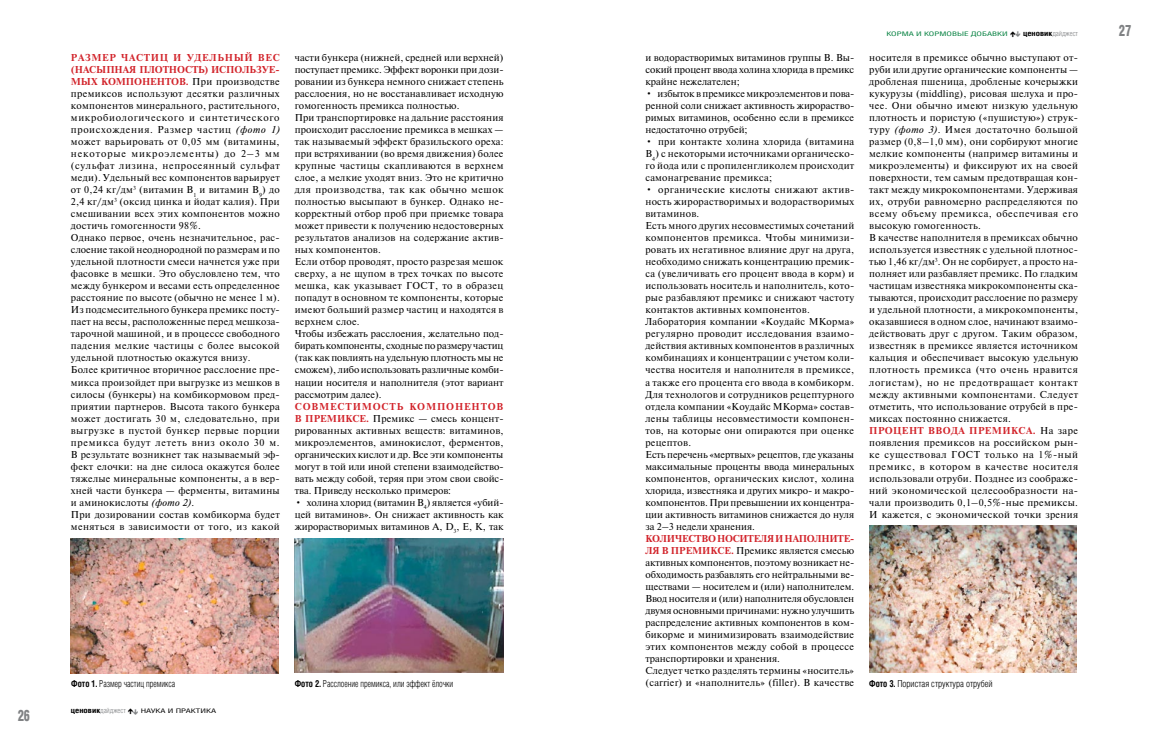
<style>
.page{position:relative;width:1149px;height:745px;background:#fff}
.page>*{position:absolute;margin:0;border:0;box-sizing:border-box;transform-origin:0 0}
.t1{font:900 15.62px "Helios Cond";color:#808284;scale:.8 1}
.t2{font:10px/12px "Newton C";letter-spacing:.02em;color:#000;text-align:justify}
.t3{font:10px/12px "Newton C";color:#000}
.t4{font:300 9.62px "Helios Cond";color:#000;scale:.9 1}
.t5{font:300 9.62px "Helios Cond";color:#000}
.t6{font:300 7.5px "Helios Cond";color:#808284}
.t7{font:6.25px "Helios Cond";color:#007f3d;scale:1.5 1}
.t8{font:6.25px "Helios Cond";color:#000;scale:1.5 1}
.s1{font-weight:700;color:#d2232a}
.s2{font-style:italic}
.s3{font-weight:700}
.s4{font-weight:700;color:#000}
</style>
<div class="page">
<img style="left:71px;top:538px;width:207px;height:134px">
<img style="left:294px;top:538px;width:209px;height:133px">
<img style="left:869px;top:525px;width:207px;height:147px">
<p class="t2" style="left:71px;top:52px;width:210px;text-align:left"><span class="s1">Размер частиц и удельный вес (насыпная плотность) используе&shy;мых компонентов.</span> При производстве премиксов используют десятки различных компонентов минерального, растительного, микробиологического и синтетического происхождения. Размер частиц <span class="s2">(фото 1) </span>может варьировать от 0,05 мм (витамины, некоторые микроэлементы) до 2–3 мм (сульфат лизина, непросеянный сульфат меди). Удельный вес компонентов варьирует от 0,24 кг/дм<sup>3</sup> (витамин В<sub>1</sub> и витамин В<sub>9</sub>) до 2,4 кг/дм<sup>3</sup> (оксид цинка и йодат калия). При смешивании всех этих компонентов можно достичь гомогенности 98%.<br>Однако первое, очень незначительное, рас&shy;слоение такой неоднородной по размерам и по удельной плотности смеси начнется уже при фасовке в мешки. Это обусловлено тем, что между бункером и весами есть определенное расстояние по высоте (обычно не менее 1 м).<br>Из подсмесительного бункера премикс посту&shy;пает на весы, расположенные перед мешкоза&shy;тарочной машиной, и в процессе свободного падения мелкие частицы с более высокой удельной плотностью окажутся внизу.<br>Более критичное вторичное расслоение пре&shy;микса произойдет при выгрузке из мешков в силосы (бункеры) на комбикормовом пред&shy;приятии партнеров. Высота такого бункера может достигать 30 м, следовательно, при выгрузке в пустой бункер первые порции премикса будут лететь вниз около 30 м.<br>В результате возникнет так называемый эф&shy;фект елочки: на дне силоса окажутся более тяжелые минеральные компоненты, а в вер&shy;хней части бункера — ферменты, витамины и аминокислоты <span class="s2">(фото 2)</span>.<br>При дозировании состав комбикорма будет меняться в зависимости от того, из какой</p>
<p class="t2" style="left:295px;top:52px;width:210px;text-align:left">части бункера (нижней, средней или верхней) поступает премикс. Эффект воронки при дози&shy;ровании из бункера немного снижает степень расслоения, но не восстанавливает исходную гомогенность премикса полностью.<br>При транспортировке на дальние расстояния происходит расслоение премикса в мешках — так называемый эффект бразильского ореха: при встряхивании (во время движения) более крупные частицы скапливаются в верхнем слое, а мелкие уходят вниз. Это не критично для производства, так как обычно мешок полностью высыпают в бункер. Однако не&shy;корректный отбор проб при приемке товара может привести к получению недостоверных результатов анализов на содержание актив&shy;ных компонентов.<br>Если отбор проводят, просто разрезая мешок сверху, а не щупом в трех точках по высоте мешка, как указывает ГОСТ, то в образец попадут в основном те компоненты, которые имеют больший размер частиц и находятся в верхнем слое.<br>Чтобы избежать расслоения, желательно под&shy;бирать компоненты, сходные по размеру частиц (так как повлиять на удельную плотность мы не сможем), либо использовать различные комби&shy;нации носителя и наполнителя (этот вариант рассмотрим далее).</p>
<p class="t2" style="left:295px;top:400px;width:210px"><span class="s1">Совместимость компонентов в премиксе.</span> Премикс — смесь концент&shy;рированных активных веществ: витаминов, микроэлементов, аминокислот, ферментов, органических кислот и др. Все эти компоненты могут в той или иной степени взаимодейство&shy;вать между собой, теряя при этом свои свойс&shy;тва. Приведу несколько примеров:</p>
<p class="t2" style="left:295px;top:496px;width:210px">• холина хлорид (витамин В<sub>4</sub>) является «убий&shy;цей витаминов». Он снижает активность как жирорастворимых витаминов А, D<sub>3</sub>, Е, K, так</p>
<p class="t4" style="left:71px;top:677px;width:117px"><span class="s3">Фото 1.</span> Размер частиц премикса</p>
<p class="t4" style="left:294px;top:677px;width:178px"><span class="s3">Фото 2.</span> Расслоение премикса, или эффект ёлочки</p>
<h1 class="t1" style="left:18px;top:705px;width:17px">26</h1>
<p class="t6" style="left:71px;top:706px;width:56px"><span class="s4">ценовик</span>дайджест</p>
<p class="t8" style="left:141px;top:707px;width:52px">НАУКА И ПРАКТИКА</p>
<p class="t2" style="left:645px;top:52px;width:210px">и водорастворимых витаминов группы В. Вы&shy;сокий процент ввода холина хлорида в премикс крайне нежелателен;</p>
<p class="t2" style="left:645px;top:88px;width:210px">• избыток в премиксе микроэлементов и пова&shy;ренной соли снижает активность жирораство&shy;римых витаминов, особенно если в премиксе недостаточно отрубей;</p>
<p class="t2" style="left:645px;top:136px;width:210px">• при контакте холина хлорида (витамина В<sub>4</sub>) с некоторыми источниками органическо&shy;го йода или с пропиленгликолем происходит самонагревание премикса;</p>
<p class="t2" style="left:645px;top:184px;width:210px;text-align:left">• органические кислоты снижают актив&shy;ность жирорастворимых и водорастворимых витаминов.<br>Есть много других несовместимых сочетаний компонентов премикса. Чтобы минимизи&shy;ровать их негативное влияние друг на друга, необходимо снижать концентрацию премик&shy;са (увеличивать его процент ввода в корм) и использовать носитель и наполнитель, кото&shy;рые разбавляют премикс и снижают частоту контактов активных компонентов.<br>Лаборатория компании «Коудайс МКорма» регулярно проводит исследования взаимо&shy;действия активных компонентов в различных комбинациях и концентрации с учетом коли&shy;чества носителя и наполнителя в премиксе, а также его процента его ввода в комбикорм.<br>Для технологов и сотрудников рецептурного отдела компании «Коудайс МКорма» состав&shy;лены таблицы несовместимости компонен&shy;тов, на которые они опираются при оценке рецептов.<br>Есть перечень «мертвых» рецептов, где указаны максимальные проценты ввода минеральных компонентов, органических кислот, холина хлорида, известняка и других микро- и макро&shy;компонентов. При превышении их концентра&shy;ции активность витаминов снижается до нуля за 2–3 недели хранения.</p>
<p class="t3" style="left:645px;top:532px;width:210px"><span class="s1">Количество носителя и наполните&shy;ля в премиксе.</span> Премикс является смесью активных компонентов, поэтому возникает не&shy;обходимость разбавлять его нейтральными ве&shy;ществами — носителем и (или) наполнителем.<br>Ввод носителя и (или) наполнителя обусловлен двумя основными причинами: нужно улучшить распределение активных компонентов в ком&shy;бикорме и минимизировать взаимодействие этих компонентов между собой в процессе транспортировки и хранения.<br>Следует четко разделять термины «носитель» (carrier) и «наполнитель» (filler). В качестве</p>
<p class="t7" style="left:886px;top:30px;width:78px">Корма и кормовые добавки</p>
<p class="t6" style="left:1022px;top:29px;width:56px"><span class="s4">ценовик</span>дайджест</p>
<h1 class="t1" style="left:1118px;top:21px;width:17px">27</h1>
<p class="t2" style="left:869px;top:52px;width:210px;text-align:left">носителя в премиксе обычно выступают от&shy;руби или другие органические компоненты — дробленая пшеница, дробленые кочерыжки кукурузы (middling), рисовая шелуха и про&shy;чее. Они обычно имеют низкую удельную плотность и пористую («пушистую») струк&shy;туру <span class="s2">(фото 3)</span>. Имея достаточно большой размер (0,8–1,0 мм), они сорбируют многие мелкие компоненты (например витамины и микроэлементы) и фиксируют их на своей поверхности, тем самым предотвращая кон&shy;такт между микрокомпонентами. Удерживая их, отруби равномерно распределяются по всему объему премикса, обеспечивая его высокую гомогенность.<br>В качестве наполнителя в премиксах обычно используется известняк с удельной плотнос&shy;тью 1,46 кг/дм<sup>3</sup>. Он не сорбирует, а просто на&shy;полняет или разбавляет премикс. По гладким частицам известняка микрокомпоненты ска&shy;тываются, происходит расслоение по размеру и удельной плотности, а микрокомпоненты, оказавшиеся в одном слое, начинают взаимо&shy;действовать друг с другом. Таким образом, известняк в премиксе является источником кальция и обеспечивает высокую удельную плотность премикса (что очень нравится логистам), но не предотвращает контакт между активными компонентами. Следует отметить, что использование отрубей в пре&shy;миксах постоянно снижается.<br><span class="s1">Процент ввода премикса.</span> На заре появления премиксов на российском рын&shy;ке существовал ГОСТ только на 1%-ный премикс, в котором в качестве носителя использовали отруби. Позднее из соображе&shy;ний экономической целесообразности на&shy;чали производить 0,1–0,5%-ные премиксы.<br>И кажется, с экономической точки зрения</p>
<p class="t5" style="left:868px;top:677px;width:125px"><span class="s3">Фото 3.</span> Пористая структура отрубей</p>
</div>
